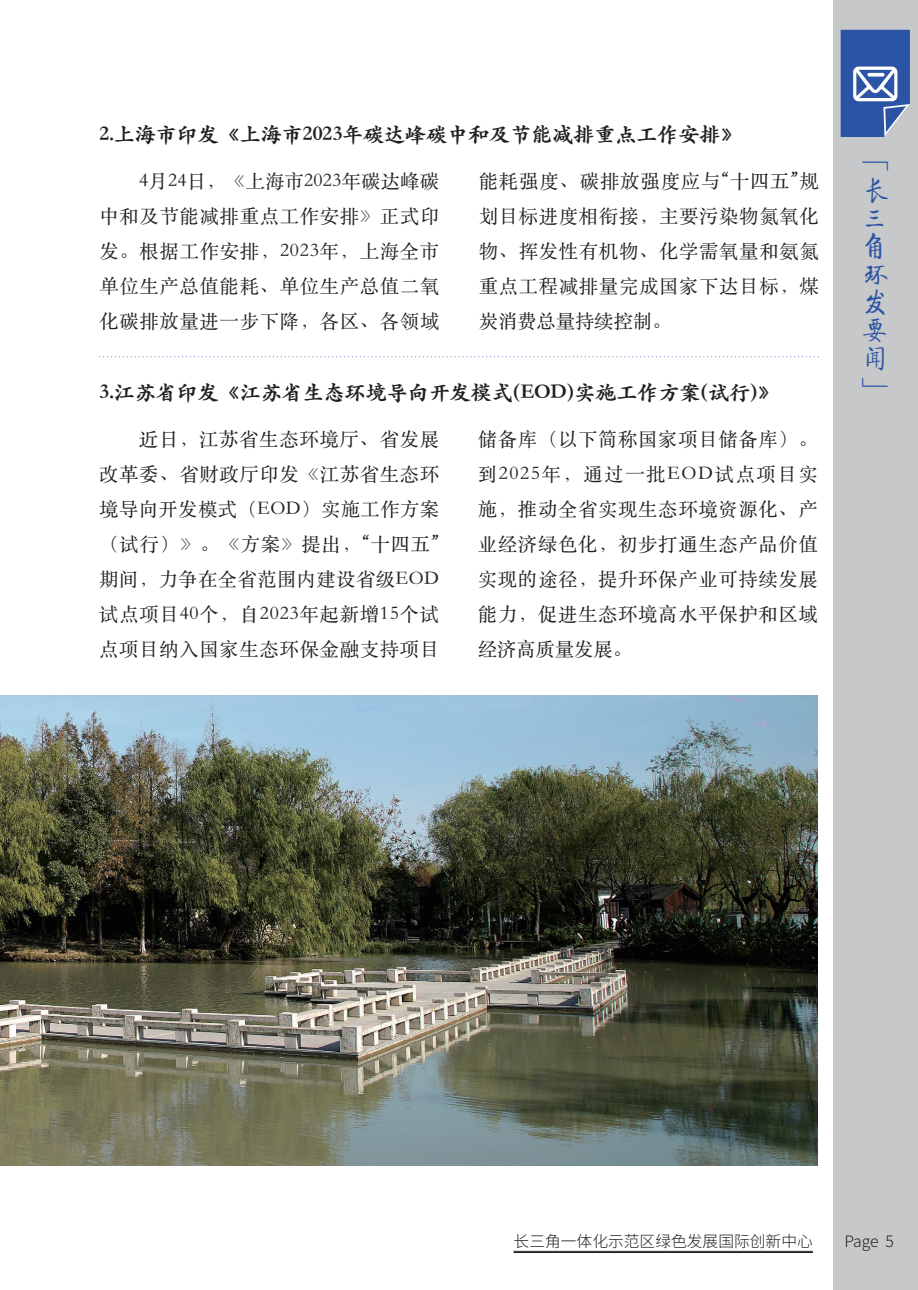
<style>
.page{position:relative;width:918px;height:1290px;background:#fff}
.page>*{position:absolute;margin:0;border:0;box-sizing:border-box;transform-origin:0 0}
.t1{font:28px/28px "FZQTJW GB1 0";color:#2b54a4}
.t2{font:900 21px "ST Kaiti SC";color:#231f20}
.t3{font:19.25px/35px "ST Songti SC Regular";letter-spacing:.04em;color:#231f20;text-align:justify}
.t4{font:300 15.75px "Source Han Sans CN";color:#231f20}
</style>
<div class="page">
<div style="left:833px;top:0;width:85px;height:1290px;background:#c7c8ca"></div>
<hr style="left:513px;top:1251px;width:300px;height:1px;background:#231f20">
<hr style="left:513px;top:1252px;width:300px;height:1px;background:#231f20">
<svg style="left:840px;top:30px;width:70px;height:107px;background:#5071b1"></svg>
<svg style="left:99px;top:356px;width:720px;height:1px"></svg>
<img style="left:0;top:696px;width:818px;height:470px">
<p class="t2" style="left:99px;top:122px;width:643px">2.上海市印发《上海市2023年碳达峰碳中和及节能减排重点工作安排》</p>
<p class="t3" style="left:479px;top:163px;width:341px">能耗强度、碳排放强度应与“十四五”规划目标进度相衔接，主要污染物氮氧化物、挥发性有机物、化学需氧量和氨氮重点工程减排量完成国家下达目标，煤炭消费总量持续控制。</p>
<p class="t3" style="left:99px;top:163px;width:341px;text-indent:40px">4月24日，《上海市2023年碳达峰碳中和及节能减排重点工作安排》正式印发。根据工作安排，2023年，上海全市单位生产总值能耗、单位生产总值二氧化碳排放量进一步下降，各区、各领域</p>
<p class="t2" style="left:99px;top:379px;width:681px">3.江苏省印发《江苏省生态环境导向开发模式(EOD)实施工作方案(试行)》</p>
<p class="t3" style="left:99px;top:421px;width:341px;text-indent:40px">近日，江苏省生态环境厅、省发展改革委、省财政厅印发《江苏省生态环境导向开发模式（EOD）实施工作方案（试行）》。《方案》提出，“十四五”期间，力争在全省范围内建设省级EOD试点项目40个，自2023年起新增15个试点项目纳入国家生态环保金融支持项目</p>
<p class="t3" style="left:478px;top:421px;width:341px">储备库（以下简称国家项目储备库）。到2025年，通过一批EOD试点项目实施，推动全省实现生态环境资源化、产业经济绿色化，初步打通生态产品价值实现的途径，提升环保产业可持续发展能力，促进生态环境高水平保护和区域经济高质量发展。</p>
<h1 class="t1" style="left:861px;top:150px;width:29px">﹁长三角环发要闻﹂</h1>
<p class="t4" style="left:513px;top:1232px;width:301px">长三角一体化示范区绿色发展国际创新中心</p>
<p class="t4" style="left:844px;top:1232px;width:51px">Page 5</p>
</div>
